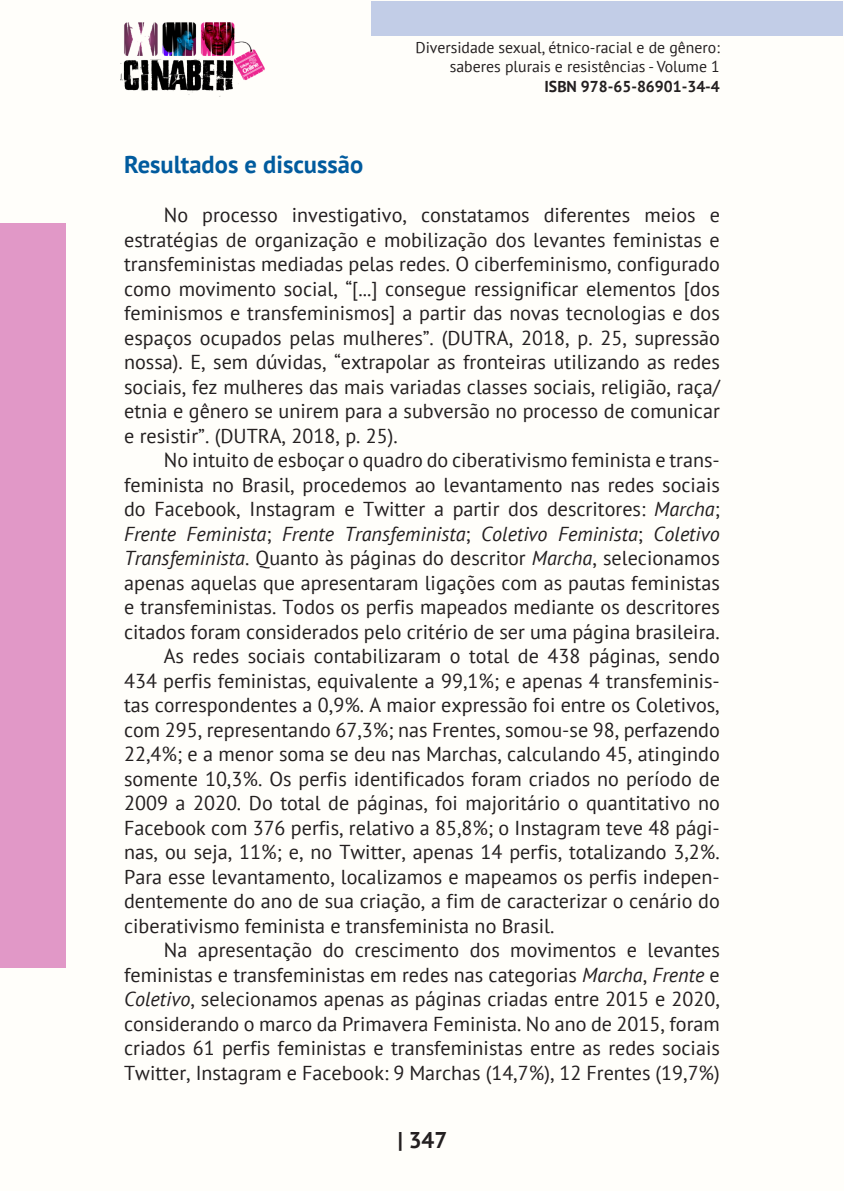
<style>
.page{position:relative;width:844px;height:1191px;background:#fff}
.page>*{position:absolute;margin:0;border:0;box-sizing:border-box;transform-origin:0 0}
._9_SUBTÍTULOS{font:700 24.5px "PT Sans";color:#015b9e}
.t1{font:700 22.75px "PT Sans";color:#231f20}
._8_CORPO{font:20.12px/24.5px "PT Sans";color:#231f20;text-align:justify}
.t2{font:15.75px/18.9px "PT Sans";color:#231f20;text-align:right}
.t3{font:700 15.75px "PT Sans";color:#231f20}
.s1{font-style:italic}
</style>
<div class="page">
<div style="left:0;top:0;width:843px;height:1191px;background:#fffefa"></div>
<div style="left:371px;top:1px;width:471px;height:35px;background:#c2cde7"></div>
<div style="left:0;top:223px;width:65px;height:744px;background:#e198c7"></div>
<img style="left:120px;top:22px;width:144px;height:75px">
<p class="t2" style="left:415px;top:38px;width:306px">Diversidade sexual, étnico-racial e de gênero: saberes plurais e resistências - Volume 1</p>
<p class="t3" style="left:544px;top:76px;width:177px">ISBN 978-65-86901-34-4</p>
<p class="_9_SUBTÍTULOS" style="left:124px;top:148px;width:240px">Resultados e discussão</p>
<p class="_8_CORPO" style="left:124px;top:202px;width:597px;text-indent:40px">No processo investigativo, constatamos diferentes meios e estratégias de organização e mobilização dos levantes feministas e transfeministas mediadas pelas redes. O ciberfeminismo, configurado como movimento social, “[...] consegue ressignificar elementos [dos feminismos e transfeminismos] a partir das novas tecnologias e dos espaços ocupados pelas mulheres”. (DUTRA, 2018, p. 25, supressão nossa). E, sem dúvidas, “extrapolar as fronteiras utilizando as redes sociais, fez mulheres das mais variadas classes sociais, religião, raça/ etnia e gênero se unirem para a subversão no processo de comunicar e resistir”. (DUTRA, 2018, p. 25).</p>
<p class="_8_CORPO" style="left:124px;top:447px;width:597px;text-indent:40px">No intuito de esboçar o quadro do ciberativismo feminista e trans&shy;feminista no Brasil, procedemos ao levantamento nas redes sociais do Facebook, Instagram e Twitter a partir dos descritores: <span class="s1">Marcha</span>; <span class="s1">Frente Feminista</span>; <span class="s1">Frente Transfeminista</span>; <span class="s1">Coletivo Feminista</span>; <span class="s1">Coletivo Transfeminista</span>. Quanto às páginas do descritor <span class="s1">Marcha</span>, selecionamos apenas aquelas que apresentaram ligações com as pautas feministas e transfeministas. Todos os perfis mapeados mediante os descritores citados foram considerados pelo critério de ser uma página brasileira.</p>
<p class="_8_CORPO" style="left:124px;top:643px;width:597px;text-indent:40px">As redes sociais contabilizaram o total de 438 páginas, sendo 434 perfis feministas, equivalente a 99,1%; e apenas 4 transfeminis&shy;tas correspondentes a 0,9%. A maior expressão foi entre os Coletivos, com 295, representando 67,3%; nas Frentes, somou-se 98, perfazendo 22,4%; e a menor soma se deu nas Marchas, calculando 45, atingindo somente 10,3%. Os perfis identificados foram criados no período de 2009 a 2020. Do total de páginas, foi majoritário o quantitativo no Facebook com 376 perfis, relativo a 85,8%; o Instagram teve 48 pági&shy;nas, ou seja, 11%; e, no Twitter, apenas 14 perfis, totalizando 3,2%.<br>Para esse levantamento, localizamos e mapeamos os perfis indepen&shy;dentemente do ano de sua criação, a fim de caracterizar o cenário do ciberativismo feminista e transfeminista no Brasil.</p>
<p class="_8_CORPO" style="left:124px;top:937px;width:597px;text-indent:40px">Na apresentação do crescimento dos movimentos e levantes feministas e transfeministas em redes nas categorias <span class="s1">Marcha</span>, <span class="s1">Frente</span> e <span class="s1">Coletivo</span>, selecionamos apenas as páginas criadas entre 2015 e 2020, considerando o marco da Primavera Feminista. No ano de 2015, foram criados 61 perfis feministas e transfeministas entre as redes sociais Twitter, Instagram e Facebook: 9 Marchas (14,7%), 12 Frentes (19,7%)</p>
<p class="t1" style="left:397px;top:1125px;width:51px">| 347</p>
</div>
